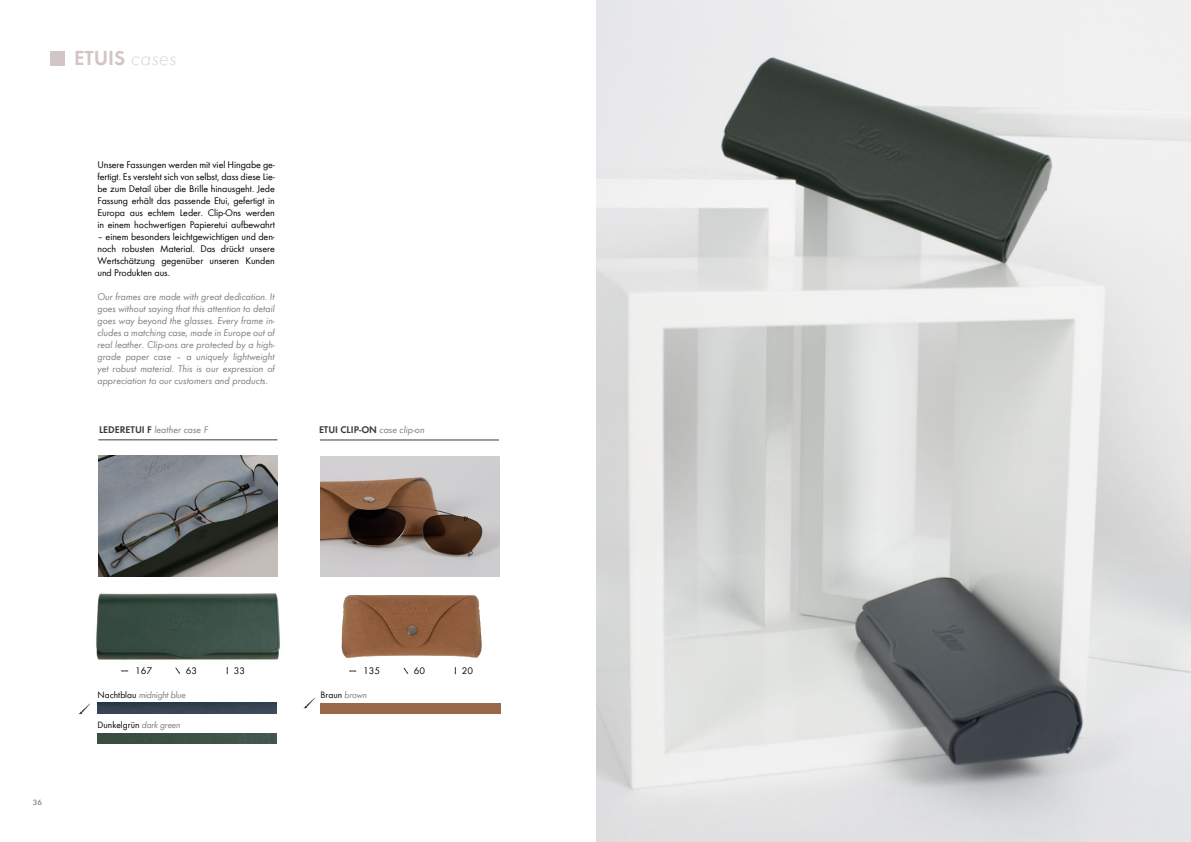
<style>
.page{position:relative;width:1191px;height:842px;background:#fff}
.page>*{position:absolute;margin:0;border:0;box-sizing:border-box;transform-origin:0 0}
.t1{font:600 21px "Futura T";color:#d2c6c4}
.t2{font:10px/12px "Futura T";letter-spacing:-.005em;color:#000;text-align:justify}
.t3{font:italic 10px/12px "Futura T";color:#7b7b7a;text-align:justify}
.t4{font:600 10px "Futura T";color:#3b3b3a}
.t5{font:9.5px "Futura T";color:#000}
.t6{font:italic 9.5px "Futura T";letter-spacing:-.025em;color:#7b7b7a}
.t7{font:8px "Futura T";color:#545453}
.s1{font-weight:300;font-style:italic;color:#dbd1cf}
.s2{font-weight:600;font-style:normal;color:#3b3b3a}
.s3{font-weight:400;font-style:italic;color:#7b7b7a}
.s4{font-style:normal;color:#000}
.s5{font-style:italic;color:#7b7b7a}
</style>
<div class="page">
<img style="left:320px;top:456px;width:179px;height:120px">
<img style="left:98px;top:456px;width:179px;height:120px">
<img style="left:596px;top:0;width:595px;height:842px">
<img style="left:96px;top:593px;width:184px;height:67px">
<svg style="left:79px;top:704px;width:11px;height:10px"></svg>
<svg style="left:303px;top:698px;width:12px;height:10px"></svg>
<img style="left:341px;top:595px;width:141px;height:64px">
<img style="left:97px;top:703px;width:179px;height:11px">
<img style="left:97px;top:733px;width:179px;height:11px">
<div style="left:320px;top:703px;width:180px;height:11px;background:#99684a"></div>
<svg style="left:226px;top:666px;width:2px;height:9px"></svg>
<svg style="left:175px;top:667px;width:5px;height:7px"></svg>
<svg style="left:120px;top:670px;width:9px;height:2px"></svg>
<svg style="left:454px;top:666px;width:2px;height:9px"></svg>
<svg style="left:403px;top:667px;width:5px;height:7px"></svg>
<svg style="left:348px;top:670px;width:9px;height:2px"></svg>
<div style="left:51px;top:51px;width:14px;height:14px;background:#d2c6c4"></div>
<hr style="left:98px;top:439px;width:179px;height:1px;background:#3b3b3a">
<hr style="left:320px;top:439px;width:179px;height:1px;background:#3b3b3a">
<h1 class="t1" style="left:74px;top:46px;width:104px">ETUIS <span class="s1">cases</span></h1>
<p class="t2" style="left:97px;top:159px;width:179px">Unsere Fassungen werden mit viel Hingabe ge&shy;fertigt. Es versteht sich von selbst, dass diese Lie&shy;be zum Detail über die Brille hinausgeht. Jede Fassung erhält das passende Etui, gefertigt in Europa aus echtem Leder. Clip-Ons werden in einem hochwertigen Papieretui aufbewahrt</p>
<p class="t2" style="left:97px;top:231px;width:179px">– einem besonders leichtgewichtigen und den&shy;noch robusten Material. Das drückt unsere Wertschätzung gegenüber unseren Kunden und Produkten aus.</p>
<p class="t3" style="left:97px;top:291px;width:179px">Our frames are made with great dedication. It goes without saying that this attention to detail goes way beyond the glasses. Every frame in&shy;cludes a matching case, made in Europe out of real leather. Clip-ons are protected by a high&shy;grade paper case – a uniquely lightweight yet robust material. This is our expression of appreciation to our customers and products.</p>
<p class="t3" style="left:99px;top:424px;width:110px"><span class="s2">LEDERETUI F</span> leather case F</p>
<p class="t4" style="left:319px;top:424px;width:107px">ETUI CLIP-ON <span class="s3">case clip-on</span></p>
<p class="t7" style="left:33px;top:798px;width:11px">36</p>
<p class="t2" style="left:135px;top:665px;width:19px">167</p>
<p class="t2" style="left:186px;top:665px;width:13px">63</p>
<p class="t2" style="left:234px;top:664px;width:13px">33</p>
<p class="t2" style="left:363px;top:665px;width:19px">135</p>
<p class="t2" style="left:414px;top:665px;width:13px">60</p>
<p class="t2" style="left:462px;top:664px;width:13px">20</p>
<p class="t6" style="left:97px;top:690px;width:90px"><span class="s4">Nachtblau</span> midnight blue</p>
<p class="t5" style="left:97px;top:720px;width:85px">Dunkelgrün <span class="s5">dark green</span></p>
<p class="t5" style="left:320px;top:690px;width:48px">Braun <span class="s5">brown</span></p>
</div>
